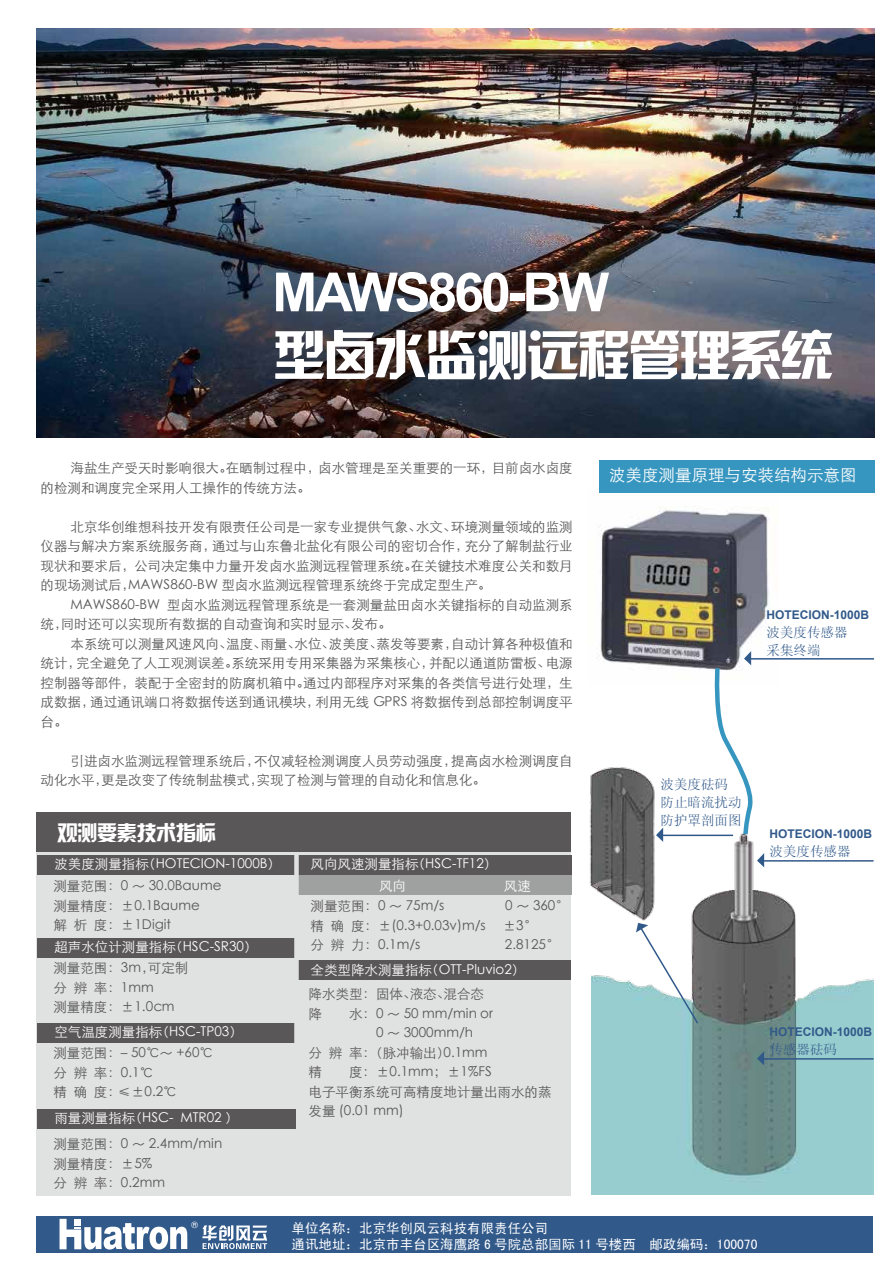
<style>
.page{position:relative;width:893px;height:1263px;background:#fff}
.page>*{position:absolute;margin:0;border:0;box-sizing:border-box;transform-origin:0 0}
.t1{font:54px "H Yk 2 gj";letter-spacing:-.06em;color:#fff}
.t2{font:700 54px "Arial";letter-spacing:-.06em;color:#fff}
.t3{font:21px "H Yk 2 gj";letter-spacing:-.06em;color:#fff}
.t4{font:16.5px "ST Xihei";color:#fff}
.t5{font:13.5px/19.5px "ST Xihei";color:#595757}
.t6{font:13.5px "ST Xihei";color:#fffefe}
.t7{font:13.5px/16.5px "Sim Hei";color:#fff}
.t8{font:13.5px/18px "Sim Sun";color:#31598a}
.t9{font:700 12px "Arial";color:#31598a}
.t10{font:8.55px "ST Xihei";color:#fff}
</style>
<div class="page">
<img style="left:597px;top:507px;width:172px;height:163px">
<img style="left:592px;top:828px;width:281px;height:366px">
<div style="left:36px;top:1216px;width:837px;height:36px;background:#31598a"></div>
<svg style="left:60px;top:1219px;width:127px;height:30px"></svg>
<svg style="left:202px;top:1225px;width:65px;height:24px"></svg>
<div style="left:599px;top:460px;width:275px;height:33px;background:#3796c0"></div>
<img style="left:36px;top:29px;width:838px;height:408px">
<hr style="left:758px;top:860px;width:115px;height:2px;background:#31598a">
<svg style="left:757px;top:853px;width:7px;height:14px"></svg>
<hr style="left:745px;top:658px;width:129px;height:2px;background:#31598a">
<hr style="left:657px;top:835px;width:76px;height:1px;background:#31598a">
<svg style="left:658px;top:828px;width:5px;height:14px"></svg>
<hr style="left:758px;top:1058px;width:115px;height:2px;background:#31598a">
<svg style="left:757px;top:1051px;width:7px;height:14px"></svg>
<svg style="left:636px;top:922px;width:64px;height:103px"></svg>
<div style="left:37px;top:850px;width:534px;height:346px;background:#e0e1e1"></div>
<div style="left:37px;top:855px;width:534px;height:19px;background:#595757"></div>
<div style="left:37px;top:938px;width:260px;height:19px;background:#595757"></div>
<div style="left:296px;top:960px;width:275px;height:19px;background:#595757"></div>
<div style="left:296px;top:876px;width:275px;height:19px;background:#9fa0a0"></div>
<div style="left:37px;top:812px;width:534px;height:40px;background:#595757"></div>
<div style="left:37px;top:1023px;width:258px;height:19px;background:#595757"></div>
<div style="left:37px;top:1109px;width:258px;height:19px;background:#595757"></div>
<div style="left:294px;top:853px;width:5px;height:252px;background:#e0e1e1"></div>
<svg style="left:713px;top:651px;width:41px;height:188px"></svg>
<img style="left:589px;top:767px;width:69px;height:157px">
<h1 class="t2" style="left:272px;top:257px;width:338px">MAWS860-BW</h1>
<h1 class="t1" style="left:272px;top:328px;width:563px">型卤水监测远程管理系统</h1>
<p class="t5" style="left:70px;top:457px;width:504px">海盐生产受天时影响很大。在晒制过程中，卤水管理是至关重要的一环，目前卤水卤度</p>
<p class="t4" style="left:609px;top:462px;width:249px">波美度测量原理与安装结构示意图</p>
<p class="t5" style="left:40px;top:477px;width:272px">的检测和调度完全采用人工操作的传统方法。</p>
<p class="t5" style="left:40px;top:516px;width:534px;text-align:justify;text-indent:30px">北京华创维想科技开发有限责任公司是一家专业提供气象、水文、环境测量领域的监测仪器与解决方案系统服务商，通过与山东鲁北盐化有限公司的密切合作，充分了解制盐行业现状和要求后，公司决定集中力量开发卤水监测远程管理系统。在关键技术难度公关和数月的现场测试后，MAWS860-BW 型卤水监测远程管理系统终于完成定型生产。</p>
<p class="t5" style="left:40px;top:594px;width:534px;text-indent:30px">MAWS860-BW 型卤水监测远程管理系统是一套测量盐田卤水关键指标的自动监测系统，同时还可以实现所有数据的自动查询和实时显示、发布。</p>
<p class="t5" style="left:40px;top:633px;width:534px;text-align:justify;text-indent:30px">本系统可以测量风速风向、温度、雨量、水位、波美度、蒸发等要素，自动计算各种极值和统计，完全避免了人工观测误差。系统采用专用采集器为采集核心，并配以通道防雷板、电源控制器等部件，装配于全密封的防腐机箱中。通过内部程序对采集的各类信号进行处理，生成数据，通过通讯端口将数据传送到通讯模块，利用无线 GPRS 将数据传到总部控制调度平台。</p>
<p class="t5" style="left:40px;top:750px;width:534px;text-indent:30px">引进卤水监测远程管理系统后，不仅减轻检测调度人员劳动强度，提高卤水检测调度自动化水平，更是改变了传统制盐模式，实现了检测与管理的自动化和信息化。</p>
<p class="t9" style="left:766px;top:607px;width:104px">HOTECION-1000B</p>
<p class="t8" style="left:766px;top:623px;width:83px">波美度传感器采集终端</p>
<p class="t8" style="left:660px;top:775px;width:82px">波美度砝码防止暗流扰动防护罩剖面图</p>
<h2 class="t3" style="left:57px;top:822px;width:161px">观测要素技术指标</h2>
<p class="t6" style="left:54px;top:854px;width:228px">波美度测量指标（HOTECION-1000B）</p>
<p class="t6" style="left:310px;top:854px;width:188px">风向风速测量指标（HSC-TF12）</p>
<p class="t9" style="left:769px;top:826px;width:104px">HOTECION-1000B</p>
<p class="t8" style="left:769px;top:842px;width:82px">波美度传感器</p>
<p class="t5" style="left:53px;top:875px;width:170px">测量范围：0 ～ 30.0Baume测量精度：±0.1Baume<br>解 析 度：±1Digit</p>
<p class="t6" style="left:54px;top:937px;width:205px">超声水位计测量指标（HSC-SR30）</p>
<p class="t5" style="left:53px;top:957px;width:136px">测量范围：3m，可定制分 辨 率：1mm<br>测量精度：±1.0cm</p>
<p class="t6" style="left:54px;top:1022px;width:190px">空气温度测量指标（HSC-TP03）</p>
<p class="t5" style="left:53px;top:1042px;width:161px">测量范围：－50℃～ +60℃分 辨 率：0.1℃<br>精 确 度：≤±0.2℃</p>
<p class="t5" style="left:53px;top:1133px;width:170px">测量范围：0 ～ 2.4mm/min测量精度：±5%<br>分 辨 率：0.2mm</p>
<p class="t6" style="left:54px;top:1108px;width:186px">雨量测量指标（HSC- MTR02 ）</p>
<p class="t10" style="left:192px;top:1219px;width:8px">®</p>
<p class="t6" style="left:379px;top:876px;width:28px">风向</p>
<p class="t6" style="left:504px;top:876px;width:28px">风速</p>
<p class="t5" style="left:310px;top:895px;width:135px">测量范围：0 ～ 75m/s</p>
<p class="t5" style="left:505px;top:895px;width:65px">0 ～ 360°</p>
<p class="t5" style="left:310px;top:915px;width:177px">精 确 度：±(0.3+0.03v)m/s</p>
<p class="t5" style="left:503px;top:915px;width:36px">±3°</p>
<p class="t5" style="left:310px;top:934px;width:111px">分 辨 力： 0.1m/s</p>
<p class="t5" style="left:505px;top:934px;width:56px">2.8125°</p>
<p class="t6" style="left:310px;top:959px;width:216px">全类型降水测量指标（OTT-Pluvio2）</p>
<p class="t5" style="left:308px;top:983px;width:177px">降水类型： 固体、液态、混合态降</p>
<p class="t5" style="left:349px;top:1003px;width:146px">水： 0 ～ 50 mm/min or</p>
<p class="t5" style="left:376px;top:1022px;width:99px">0 ～ 3000mm/h</p>
<p class="t5" style="left:308px;top:1042px;width:181px">分 辨 率：（脉冲输出）0.1mm</p>
<p class="t5" style="left:308px;top:1061px;width:15px">精</p>
<p class="t5" style="left:308px;top:1061px;width:244px;text-indent:40px">度：±0.1mm ；±1%FS<br>电子平衡系统可高精度地计量出雨水的蒸发量 (0.01 mm)</p>
<p class="t9" style="left:769px;top:1024px;width:104px">HOTECION-1000B</p>
<p class="t8" style="left:769px;top:1040px;width:69px">传感器砝码</p>
<p class="t7" style="left:292px;top:1219px;width:467px">单位名称：北京华创风云科技有限责任公司<br>通讯地址：北京市丰台区海鹰路 6 号院总部国际 11 号楼西 邮政编码：100070</p>
</div>
